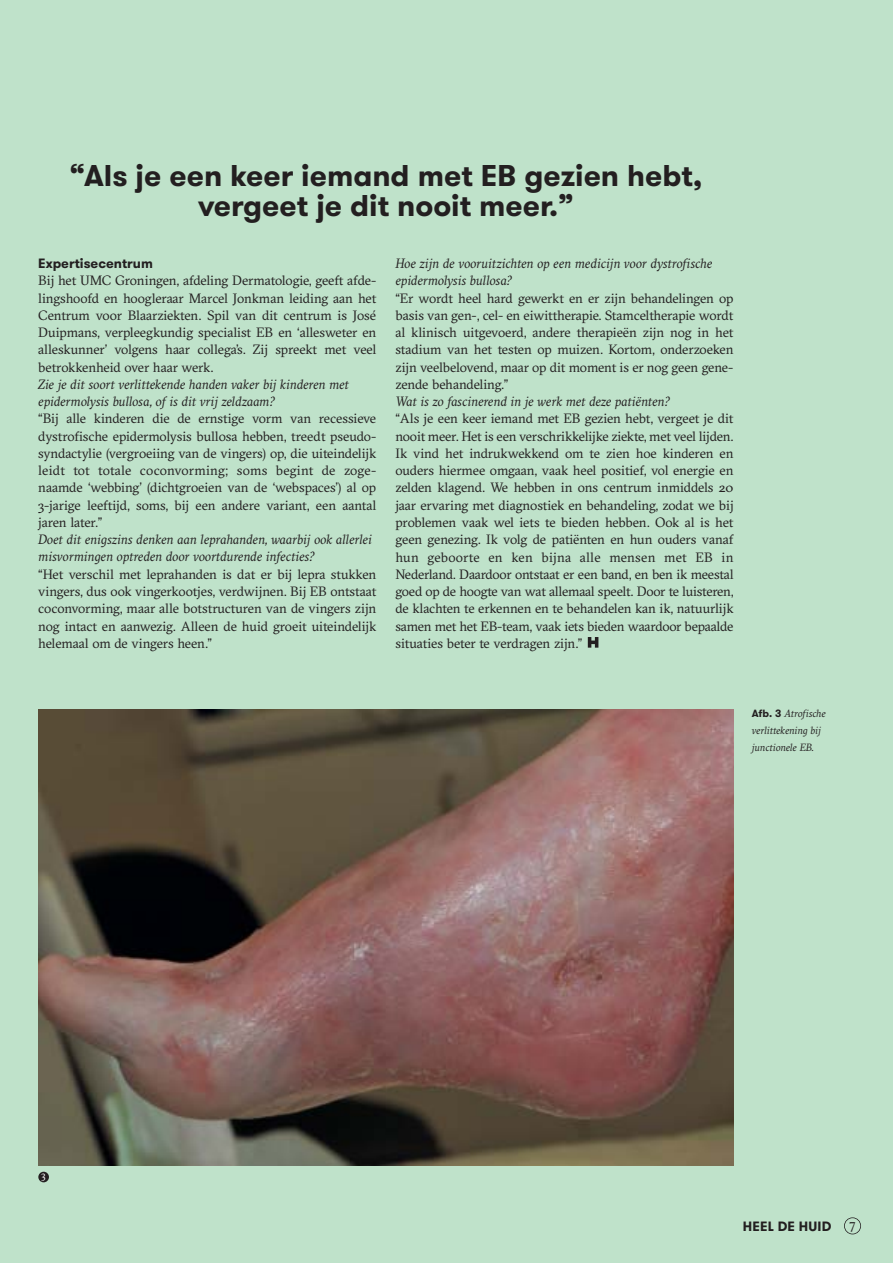
<style>
.page{position:relative;width:893px;height:1263px;background:#bfe2ca}
.page>*{position:absolute;margin:0;border:0;box-sizing:border-box;transform-origin:0 0}
.t1{font:700 30px/30px "GT Walsheim";color:#231f20;text-align:center}
.t2{font:13.5px/17.2px "GT Sectra";letter-spacing:-.01em;color:#231f20;text-align:justify}
.t3{font:italic 13.5px/17.2px "GT Sectra";letter-spacing:-.005em;color:#231f20}
.t4{font:700 13.5px "GT Walsheim";color:#231f20}
.t5{font:13.5px "Matrix IIOT";color:#231f20}
.t6{font:italic 10.5px/17.2px "GT Sectra";letter-spacing:-.005em;color:#231f20}
.t7{font:10.5px "Matrix IIOT";color:#fff}
.s1{font-family:"GT Walsheim";font-weight:700;font-style:normal}
</style>
<div class="page">
<div style="left:844px;top:1217px;width:17px;height:17px;border:2px solid #231f20;border-radius:50%"></div>
<img style="left:38px;top:709px;width:695px;height:456px">
<div style="left:38px;top:1172px;width:11px;height:10px;background:#231f20;border-radius:50%"></div>
<svg style="left:588px;top:637px;width:10px;height:11px"></svg>
<h1 class="t1" style="left:70px;top:164px;width:634px">“Als je een keer iemand met EB gezien hebt, vergeet je dit nooit meer.”</h1>
<p class="t4" style="left:38px;top:259px;width:116px">Expertisecentrum</p>
<p class="t2" style="left:38px;top:274px;width:340px">Bij het UMC Groningen, afdeling Dermatologie, geeft afde&shy;lingshoofd en hoogleraar Marcel Jonkman leiding aan het Centrum voor Blaarziekten. Spil van dit centrum is José Duipmans, verpleegkundig specialist EB en ‘allesweter en alleskunner’ volgens haar collega’s. Zij spreekt met veel betrokkenheid over haar werk.</p>
<p class="t3" style="left:38px;top:377px;width:312px">Zie je dit soort verlittekende handen vaker bij kinderen met epidermolysis bullosa, of is dit vrij zeldzaam?</p>
<p class="t2" style="left:38px;top:412px;width:340px">“Bij alle kinderen die de ernstige vorm van recessieve dystrofische epidermolysis bullosa hebben, treedt pseudo&shy;syndactylie (vergroeiing van de vingers) op, die uiteindelijk leidt tot totale coconvorming; soms begint de zoge&shy;naamde ‘webbing’ (dichtgroeien van de ‘webspaces’) al op 3-jarige leeftijd, soms, bij een andere variant, een aantal jaren later.”</p>
<p class="t3" style="left:38px;top:532px;width:335px">Doet dit enigszins denken aan leprahanden, waarbij ook allerlei misvormingen optreden door voortdurende infecties?</p>
<p class="t2" style="left:38px;top:567px;width:340px">“Het verschil met leprahanden is dat er bij lepra stukken vingers, dus ook vingerkootjes, verdwijnen. Bij EB ontstaat coconvorming, maar alle botstructuren van de vingers zijn nog intact en aanwezig. Alleen de huid groeit uiteindelijk helemaal om de vingers heen.”</p>
<p class="t3" style="left:395px;top:256px;width:318px">Hoe zijn de vooruitzichten op een medicijn voor dystrofische epidermolysis bullosa?</p>
<p class="t2" style="left:395px;top:291px;width:340px">“Er wordt heel hard gewerkt en er zijn behandelingen op basis van gen-, cel- en eiwittherapie. Stamceltherapie wordt al klinisch uitgevoerd, andere therapieën zijn nog in het stadium van het testen op muizen. Kortom, onderzoeken zijn veelbelovend, maar op dit moment is er nog geen gene&shy;zende behandeling.”</p>
<p class="t3" style="left:395px;top:394px;width:276px">Wat is zo fascinerend in je werk met deze patiënten?</p>
<p class="t2" style="left:395px;top:412px;width:340px">“Als je een keer iemand met EB gezien hebt, vergeet je dit nooit meer. Het is een verschrikkelijke ziekte, met veel lijden.<br>Ik vind het indrukwekkend om te zien hoe kinderen en ouders hiermee omgaan, vaak heel positief, vol energie en zelden klagend. We hebben in ons centrum inmiddels 20 jaar ervaring met diagnostiek en behandeling, zodat we bij problemen vaak wel iets te bieden hebben. Ook al is het geen genezing. Ik volg de patiënten en hun ouders vanaf hun geboorte en ken bijna alle mensen met EB in Nederland. Daardoor ontstaat er een band, en ben ik meestal goed op de hoogte van wat allemaal speelt. Door te luisteren, de klachten te erkennen en te behandelen kan ik, natuurlijk samen met het EB-team, vaak iets bieden waardoor bepaalde situaties beter te verdragen zijn.”</p>
<p class="t6" style="left:752px;top:706px;width:75px"><span class="s1">Afb. 3</span> Atrofische verlittekening bij junctionele EB.</p>
<p class="t7" style="left:41px;top:1168px;width:6px">3</p>
<p class="t4" style="left:743px;top:1221px;width:90px">HEEL DE HUID</p>
<p class="t5" style="left:850px;top:1216px;width:8px">7</p>
</div>
